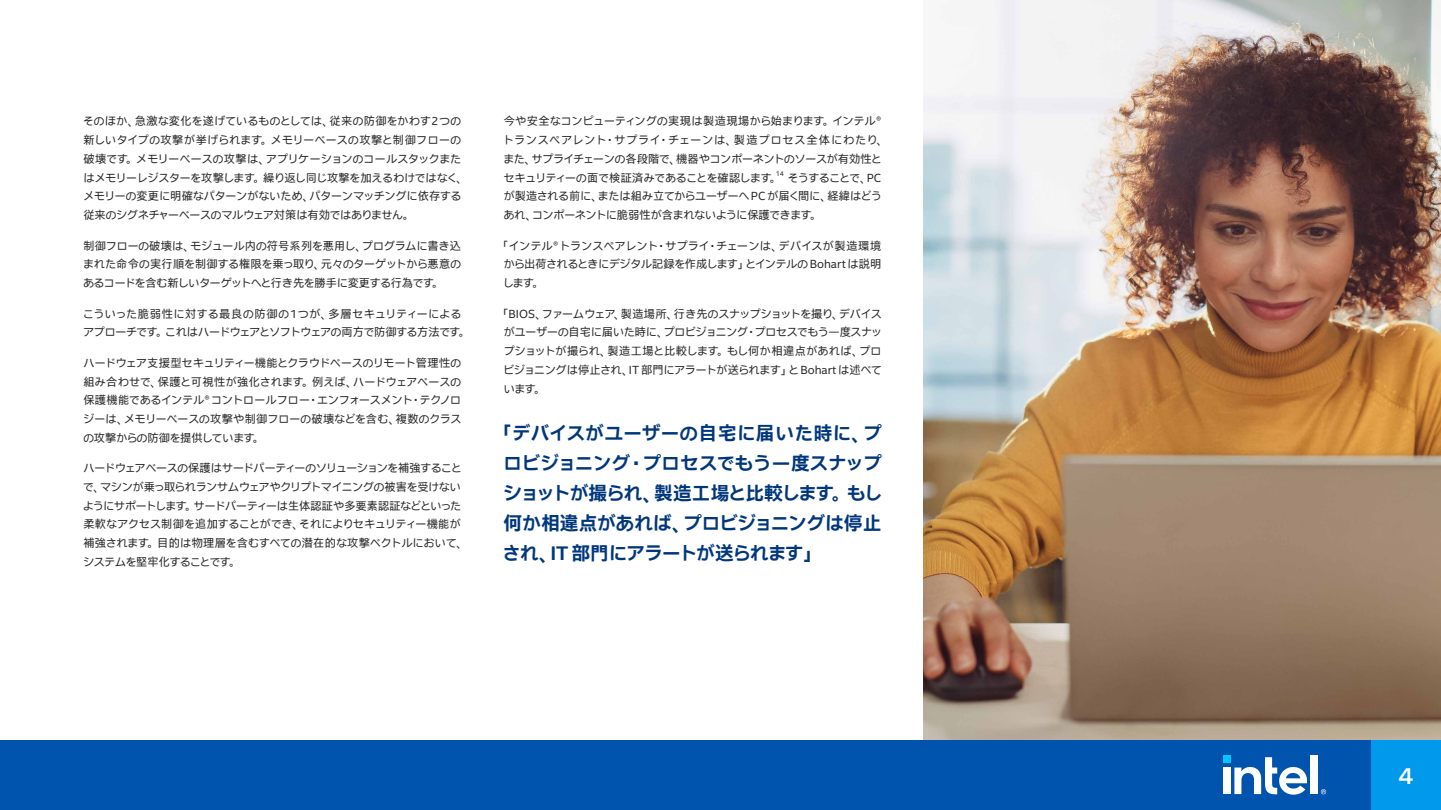
<style>
.page{position:relative;width:1441px;height:810px;background:#fff}
.page>*{position:absolute;margin:0;border:0;box-sizing:border-box;transform-origin:0 0}
.t1{font:500 22.5px "Intel One Display";color:#fff}
.t2{font:700 18.75px/30px "Intel Clear Jpn Prop";color:#00377c;text-align:justify}
.t3{font:11.25px/18.8px "Intel Clear Jpn Prop";letter-spacing:.005em;color:#262626;text-align:justify}
.t4{font:6.52px "Intel Clear Jpn Prop";color:#262626}
</style>
<div class="page">
<div style="left:0;top:740px;width:1370px;height:70px;background:#0054ae"></div>
<div style="left:1370px;top:740px;width:70px;height:70px;background:#0099ec"></div>
<svg style="left:1234px;top:757px;width:72px;height:38px"></svg>
<div style="left:1310px;top:755px;width:7px;height:39px;background:#fff"></div>
<div style="left:1223px;top:768px;width:7px;height:26px;background:#fff"></div>
<svg style="left:1320px;top:789px;width:5px;height:5px"></svg>
<div style="left:1222px;top:756px;width:8px;height:7px;background:#00c7fd"></div>
<img style="left:923px;top:0;width:517px;height:740px">
<p class="t3" style="left:83px;top:112px;width:380px">そのほか、急激な変化を遂げているものとしては、従来の防御をかわす2つの新しいタイプの攻撃が挙げられます。メモリーベースの攻撃と制御フローの破壊です。メモリーベースの攻撃は、アプリケーションのコールスタックまたはメモリーレジスターを攻撃します。繰り返し同じ攻撃を加えるわけではなく、メモリーの変更に明確なパターンがないため、パターンマッチングに依存する従来のシグネチャーベースのマルウェア対策は有効ではありません。</p>
<p class="t3" style="left:83px;top:236px;width:379px">制御フローの破壊は、モジュール内の符号系列を悪用し、プログラムに書き込まれた命令の実行順を制御する権限を乗っ取り、元々のターゲットから悪意のあるコードを含む新しいターゲットへと行き先を勝手に変更する行為です。</p>
<p class="t3" style="left:83px;top:304px;width:382px">こういった脆弱性に対する最良の防御の1つが、多層セキュリティーによるアプローチです。これはハードウェアとソフトウェアの両方で防御する方法です。</p>
<p class="t3" style="left:83px;top:354px;width:379px">ハードウェア支援型セキュリティー機能とクラウドベースのリモート管理性の組み合わせで、保護と可視性が強化されます。例えば、ハードウェアベースの保護機能であるインテル® コントロールフロー・エンフォースメント・テクノロジーは、メモリーベースの攻撃や制御フローの破壊などを含む、複数のクラスの攻撃からの防御を提供しています。</p>
<p class="t3" style="left:83px;top:459px;width:380px">ハードウェアベースの保護はサードパーティーのソリューションを補強することで、マシンが乗っ取られランサムウェアやクリプトマイニングの被害を受けないようにサポートします。サードパーティーは生体認証や多要素認証などといった柔軟なアクセス制御を追加することができ、それによりセキュリティー機能が補強されます。目的は物理層を含むすべての潜在的な攻撃ベクトルにおいて、システムを堅牢化することです。</p>
<p class="t3" style="left:503px;top:112px;width:380px">今や安全なコンピューティングの実現は製造現場から始まります。インテル®トランスペアレント・サプライ・チェーンは、製造プロセス全体にわたり、また、サプライチェーンの各段階で、機器やコンポーネントのソースが有効性とセキュリティーの面で検証済みであることを確認します。</p>
<p class="t4" style="left:775px;top:170px;width:10px">14</p>
<p class="t3" style="left:503px;top:168px;width:379px;text-indent:284px">そうすることで、PCが製造される前に、または組み立てからユーザーへ PCが届く間に、経緯はどうあれ、コンポーネントに脆弱性が含まれないように保護できます。</p>
<p class="t3" style="left:503px;top:236px;width:380px">「インテル® トランスペアレント・サプライ・チェーンは、デバイスが製造環境から出荷されるときにデジタル記録を作成します」とインテルの Bohart は説明します。</p>
<p class="t3" style="left:503px;top:304px;width:380px">「BIOS、ファームウェア、製造場所、行き先のスナップショットを撮り、デバイスがユーザーの自宅に届いた時に、プロビジョニング・プロセスでもう一度スナップショットが撮られ、製造工場と比較します。もし何か相違点があれば、プロビジョニングは停止され、IT部門にアラートが送られます」と Bohartは述べています。</p>
<h2 class="t2" style="left:502px;top:419px;width:380px">「デバイスがユーザーの自宅に届いた時に、プロビジョニング・プロセスでもう一度スナップショットが撮られ、製造工場と比較します。もし何か相違点があれば、プロビジョニングは停止され、 IT 部門にアラートが送られます」</h2>
<h1 class="t1" style="left:1398px;top:762px;width:16px">4</h1>
</div>
